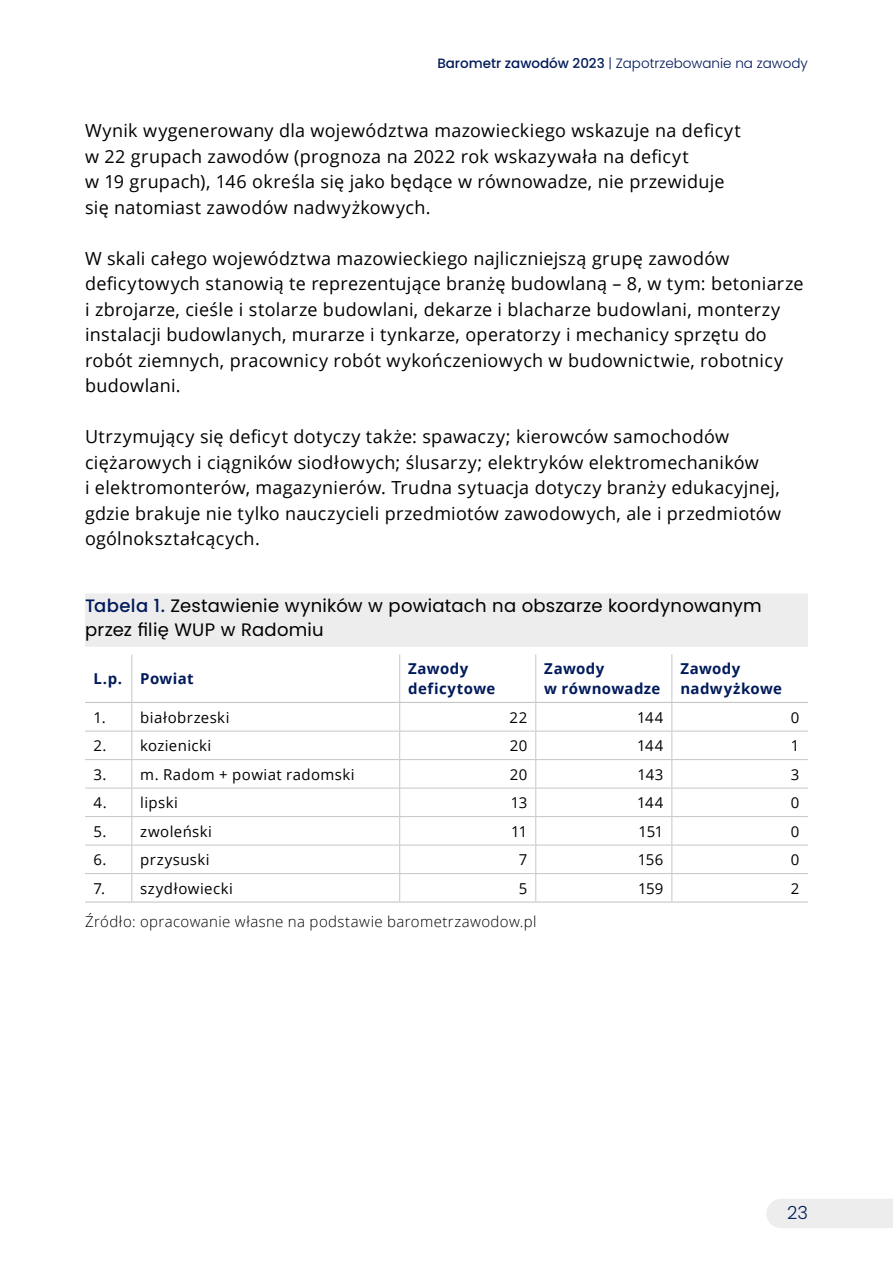
<style>
.page{position:relative;width:893px;height:1263px;background:#fff}
.page>*{position:absolute;margin:0;border:0;box-sizing:border-box;transform-origin:0 0}
.tekst{font:18px/25.5px "Open Sans";letter-spacing:.015em;color:#000}
.PODPIS_WYKRES_1-2_we{font:18px/24px "Poppins";letter-spacing:.015em;color:#000}
.t1{font:300 18px "Poppins";color:#001a5b}
.TABELKA{font:15px "Open Sans";letter-spacing:.025em;color:#000}
.Tabelka_nagłowek{font:700 15px/19.5px "Open Sans";letter-spacing:.025em;color:#001a5b}
.ZRODŁO{font:300 15px "Open Sans";letter-spacing:.025em;color:#000}
.t2{font:300 13.5px "Poppins";color:#001a5b}
.s1{font-weight:500}
.s2{font-weight:500;color:#001a5b}
</style>
<div class="page">
<div style="left:85px;top:593px;width:723px;height:23px;background:#ededed"></div>
<div style="left:85px;top:612px;width:723px;height:35px;background:#ededed"></div>
<hr style="left:131px;top:654px;width:1px;height:48px;background:#c6c6c6">
<hr style="left:399px;top:654px;width:1px;height:48px;background:#c6c6c6">
<hr style="left:535px;top:654px;width:1px;height:48px;background:#c6c6c6">
<hr style="left:671px;top:654px;width:1px;height:48px;background:#c6c6c6">
<hr style="left:85px;top:731px;width:47px;height:1px;background:#c6c6c6">
<hr style="left:132px;top:731px;width:268px;height:1px;background:#c6c6c6">
<hr style="left:400px;top:731px;width:136px;height:1px;background:#c6c6c6">
<hr style="left:536px;top:731px;width:136px;height:1px;background:#c6c6c6">
<hr style="left:672px;top:731px;width:136px;height:1px;background:#c6c6c6">
<hr style="left:85px;top:759px;width:47px;height:1px;background:#c6c6c6">
<hr style="left:132px;top:759px;width:268px;height:1px;background:#c6c6c6">
<hr style="left:400px;top:759px;width:136px;height:1px;background:#c6c6c6">
<hr style="left:536px;top:759px;width:136px;height:1px;background:#c6c6c6">
<hr style="left:672px;top:759px;width:136px;height:1px;background:#c6c6c6">
<hr style="left:85px;top:788px;width:47px;height:1px;background:#c6c6c6">
<hr style="left:132px;top:788px;width:268px;height:1px;background:#c6c6c6">
<hr style="left:400px;top:788px;width:136px;height:1px;background:#c6c6c6">
<hr style="left:536px;top:788px;width:136px;height:1px;background:#c6c6c6">
<hr style="left:672px;top:788px;width:136px;height:1px;background:#c6c6c6">
<hr style="left:85px;top:816px;width:47px;height:1px;background:#c6c6c6">
<hr style="left:132px;top:816px;width:268px;height:1px;background:#c6c6c6">
<hr style="left:400px;top:816px;width:136px;height:1px;background:#c6c6c6">
<hr style="left:536px;top:816px;width:136px;height:1px;background:#c6c6c6">
<hr style="left:672px;top:816px;width:136px;height:1px;background:#c6c6c6">
<hr style="left:85px;top:845px;width:47px;height:1px;background:#c6c6c6">
<hr style="left:132px;top:845px;width:268px;height:1px;background:#c6c6c6">
<hr style="left:400px;top:845px;width:136px;height:1px;background:#c6c6c6">
<hr style="left:536px;top:845px;width:136px;height:1px;background:#c6c6c6">
<hr style="left:672px;top:845px;width:136px;height:1px;background:#c6c6c6">
<hr style="left:85px;top:873px;width:47px;height:1px;background:#c6c6c6">
<hr style="left:132px;top:873px;width:268px;height:1px;background:#c6c6c6">
<svg style="left:131px;top:703px;width:1px;height:198px"></svg>
<hr style="left:400px;top:873px;width:136px;height:1px;background:#c6c6c6">
<svg style="left:399px;top:703px;width:1px;height:198px"></svg>
<hr style="left:536px;top:873px;width:136px;height:1px;background:#c6c6c6">
<svg style="left:535px;top:703px;width:1px;height:198px"></svg>
<hr style="left:672px;top:873px;width:136px;height:1px;background:#c6c6c6">
<svg style="left:671px;top:703px;width:1px;height:198px"></svg>
<hr style="left:85px;top:702px;width:47px;height:1px;background:#c6c6c6">
<hr style="left:132px;top:702px;width:268px;height:1px;background:#c6c6c6">
<hr style="left:400px;top:702px;width:136px;height:1px;background:#c6c6c6">
<hr style="left:536px;top:702px;width:136px;height:1px;background:#c6c6c6">
<hr style="left:672px;top:702px;width:136px;height:1px;background:#c6c6c6">
<hr style="left:85px;top:901px;width:47px;height:2px;background:#c6c6c6">
<hr style="left:132px;top:901px;width:268px;height:2px;background:#c6c6c6">
<hr style="left:400px;top:901px;width:136px;height:2px;background:#c6c6c6">
<hr style="left:536px;top:901px;width:136px;height:2px;background:#c6c6c6">
<hr style="left:672px;top:901px;width:136px;height:2px;background:#c6c6c6">
<div style="left:766px;top:1199px;width:127px;height:29px;background:#ededed"></div>
<p class="t2" style="left:437px;top:55px;width:372px"><span class="s1">Barometr zawodów 2023</span> | Zapotrzebowanie na zawody</p>
<p class="tekst" style="left:85px;top:117px;width:657px">Wynik wygenerowany dla województwa mazowieckiego wskazuje na deficyt w 22 grupach zawodów (prognoza na 2022 rok wskazywała na deficyt<br>w 19 grupach), 146 określa się jako będące w równowadze, nie przewiduje się natomiast zawodów nadwyżkowych.</p>
<p class="tekst" style="left:85px;top:245px;width:720px">W skali całego województwa mazowieckiego najliczniejszą grupę zawodów deficytowych stanowią te reprezentujące branżę budowlaną – 8, w tym: betoniarze i zbrojarze, cieśle i stolarze budowlani, dekarze i blacharze budowlani, monterzy instalacji budowlanych, murarze i tynkarze, operatorzy i mechanicy sprzętu do robót ziemnych, pracownicy robót wykończeniowych w budownictwie, robotnicy budowlani.</p>
<p class="tekst" style="left:85px;top:423px;width:698px">Utrzymujący się deficyt dotyczy także: spawaczy; kierowców samochodów ciężarowych i ciągników siodłowych; ślusarzy; elektryków elektromechaników<br>i elektromonterów, magazynierów. Trudna sytuacja dotyczy branży edukacyjnej, gdzie brakuje nie tylko nauczycieli przedmiotów zawodowych, ale i przedmiotów ogólnokształcących.</p>
<p class="PODPIS_WYKRES_1-2_we" style="left:85px;top:593px;width:678px"><span class="s2">Tabela 1.</span> Zestawienie wyników w powiatach na obszarze koordynowanym przez filię WUP w Radomiu</p>
<p class="Tabelka_nagłowek" style="left:94px;top:669px;width:30px">L.p.</p>
<p class="Tabelka_nagłowek" style="left:140px;top:669px;width:55px">Powiat</p>
<p class="Tabelka_nagłowek" style="left:408px;top:659px;width:89px">Zawody deficytowe</p>
<p class="Tabelka_nagłowek" style="left:544px;top:659px;width:118px">Zawody<br>w równowadze</p>
<p class="Tabelka_nagłowek" style="left:680px;top:659px;width:103px">Zawody nadwyżkowe</p>
<p class="TABELKA" style="left:94px;top:707px;width:14px">1.</p>
<p class="TABELKA" style="left:140px;top:707px;width:91px">białobrzeski</p>
<p class="TABELKA" style="left:509px;top:707px;width:19px">22</p>
<p class="TABELKA" style="left:637px;top:707px;width:28px">144</p>
<p class="TABELKA" style="left:791px;top:707px;width:10px">0</p>
<p class="TABELKA" style="left:94px;top:735px;width:14px">2.</p>
<p class="TABELKA" style="left:140px;top:735px;width:72px">kozienicki</p>
<p class="TABELKA" style="left:510px;top:735px;width:19px">20</p>
<p class="TABELKA" style="left:637px;top:735px;width:28px">144</p>
<p class="TABELKA" style="left:791px;top:735px;width:10px">1</p>
<p class="TABELKA" style="left:94px;top:764px;width:15px">3.</p>
<p class="TABELKA" style="left:140px;top:764px;width:216px">m. Radom + powiat radomski</p>
<p class="TABELKA" style="left:510px;top:764px;width:19px">20</p>
<p class="TABELKA" style="left:637px;top:764px;width:27px">143</p>
<p class="TABELKA" style="left:791px;top:764px;width:10px">3</p>
<p class="TABELKA" style="left:94px;top:792px;width:15px">4.</p>
<p class="TABELKA" style="left:140px;top:792px;width:39px">lipski</p>
<p class="TABELKA" style="left:511px;top:792px;width:18px">13</p>
<p class="TABELKA" style="left:637px;top:792px;width:28px">144</p>
<p class="TABELKA" style="left:791px;top:792px;width:10px">0</p>
<p class="TABELKA" style="left:94px;top:821px;width:14px">5.</p>
<p class="TABELKA" style="left:140px;top:821px;width:73px">zwoleński</p>
<p class="TABELKA" style="left:511px;top:821px;width:18px">11</p>
<p class="TABELKA" style="left:639px;top:821px;width:26px">151</p>
<p class="TABELKA" style="left:791px;top:821px;width:10px">0</p>
<p class="TABELKA" style="left:94px;top:849px;width:15px">6.</p>
<p class="TABELKA" style="left:140px;top:849px;width:71px">przysuski</p>
<p class="TABELKA" style="left:519px;top:849px;width:10px">7</p>
<p class="TABELKA" style="left:638px;top:849px;width:27px">156</p>
<p class="TABELKA" style="left:791px;top:849px;width:10px">0</p>
<p class="TABELKA" style="left:94px;top:878px;width:13px">7.</p>
<p class="TABELKA" style="left:140px;top:878px;width:94px">szydłowiecki</p>
<p class="TABELKA" style="left:519px;top:878px;width:10px">5</p>
<p class="TABELKA" style="left:638px;top:878px;width:27px">159</p>
<p class="TABELKA" style="left:791px;top:878px;width:10px">2</p>
<p class="ZRODŁO" style="left:85px;top:912px;width:453px">Źródło: opracowanie własne na podstawie barometrzawodow.pl</p>
<p class="t1" style="left:787px;top:1202px;width:22px">23</p>
</div>
